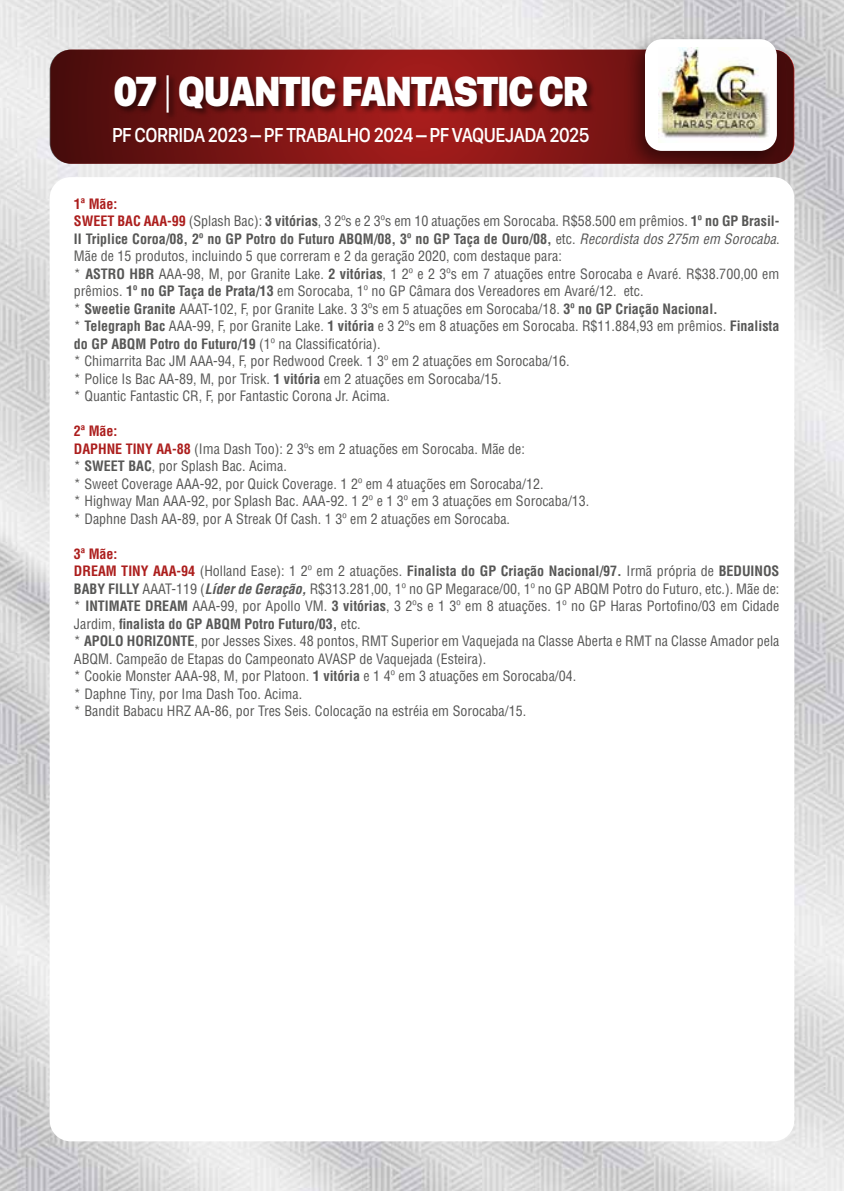
<style>
.page{position:relative;width:844px;height:1191px;background:#fff}
.page>*{position:absolute;margin:0;border:0;box-sizing:border-box;transform-origin:0 0}
.t1{font:900 43.75px "SF Compact Display";letter-spacing:-.025em;color:#fff;scale:.88 1}
.t2{font:500 21px "SF Compact Display";letter-spacing:-.025em;color:#fff;scale:.88 1}
.t3{font:condensed 14px/17.5px "Helvetica LT Std";color:#575756}
.s1{font-weight:300}
.s2{font-weight:700;color:#ac1e1d}
.s3{font-weight:700}
.s4{font-style:italic}
.s5{font-weight:700;font-style:italic}
</style>
<div class="page">
<img style="left:0;top:0;width:843px;height:1191px">
<div style="left:50px;top:177px;width:744px;height:964px;background:#fff;border-radius:21px"></div>
<svg style="left:50px;top:50px;width:743px;height:114px;background:#7a1514"></svg>
<div style="left:113px;top:74px;width:483px;height:47px;background:#000;opacity:.45"></div>
<div style="left:623px;top:31px;width:163px;height:143px;background:#000;opacity:.45"></div>
<div style="left:644px;top:39px;width:132px;height:112px;background:#fff;border-radius:17px"></div>
<img style="left:658px;top:48px;width:111px;height:90px">
<h1 class="t1" style="left:114px;top:65px;width:540px">07 <span class="s1">|</span> QUANTIC FANTASTIC CR</h1>
<h2 class="t2" style="left:112px;top:122px;width:544px">PF CORRIDA 2023 – PF TRABALHO 2024 – PF VAQUEJADA 2025</h2>
<p class="t3" style="left:74px;top:195px;width:706px"><span class="s2">1ª Mãe:<br>SWEET BAC AAA-99</span> (Splash Bac): <span class="s3">3 vitórias</span>, 3 2ºs e 2 3ºs em 10 atuações em Sorocaba. R$58.500 em prêmios. <span class="s3">1º no GP Brasil-II Triplice Coroa/08, 2º no GP Potro do Futuro ABQM/08, 3º no GP Taça de Ouro/08,</span> etc. <span class="s4">Recordista dos 275m em Sorocaba</span>.<br>Mãe de 15 produtos, incluindo 5 que correram e 2 da geração 2020, com destaque para:<br>* <span class="s3">ASTRO HBR</span> AAA-98, M, por Granite Lake. <span class="s3">2 vitórias</span>, 1 2º e 2 3ºs em 7 atuações entre Sorocaba e Avaré. R$38.700,00 em prêmios. <span class="s3">1º no GP Taça de Prata/13</span> em Sorocaba, 1º no GP Câmara dos Vereadores em Avaré/12. etc.<br>* <span class="s3">Sweetie Granite</span> AAAT-102, F, por Granite Lake. 3 3ºs em 5 atuações em Sorocaba/18. <span class="s3">3º no GP Criação Nacional.<br></span>* <span class="s3">Telegraph Bac</span> AAA-99, F, por Granite Lake. <span class="s3">1 vitória</span> e 3 2ºs em 8 atuações em Sorocaba. R$11.884,93 em prêmios. <span class="s3">Finalista do GP ABQM Potro do Futuro/19</span> (1º na Classificatória).<br>* Chimarrita Bac JM AAA-94, F, por Redwood Creek. 1 3º em 2 atuações em Sorocaba/16.<br>* Police Is Bac AA-89, M, por Trisk. <span class="s3">1 vitória</span> em 2 atuações em Sorocaba/15.<br>* Quantic Fantastic CR, F, por Fantastic Corona Jr. Acima.</p>
<p class="t3" style="left:74px;top:422px;width:517px"><span class="s2">2ª Mãe:<br>DAPHNE TINY AA-88</span> (Ima Dash Too): 2 3ºs em 2 atuações em Sorocaba. Mãe de:<br>* <span class="s3">SWEET BAC</span>, por Splash Bac. Acima.<br>* Sweet Coverage AAA-92, por Quick Coverage. 1 2º em 4 atuações em Sorocaba/12.<br>* Highway Man AAA-92, por Splash Bac. AAA-92. 1 2º e 1 3º em 3 atuações em Sorocaba/13. * Daphne Dash AA-89, por A Streak Of Cash. 1 3º em 2 atuações em Sorocaba.</p>
<p class="t3" style="left:74px;top:545px;width:706px"><span class="s2">3ª Mãe:<br>DREAM TINY AAA-94</span> (Holland Ease): 1 2º em 2 atuações. <span class="s3">Finalista do GP Criação Nacional/97.</span> Irmã própria de <span class="s3">BEDUINOS BABY FILLY</span> AAAT-119 (<span class="s5">Líder de Geração,</span> R$313.281,00, 1º no GP Megarace/00, 1º no GP ABQM Potro do Futuro, etc.). Mãe de: * <span class="s3">INTIMATE DREAM</span> AAA-99, por Apollo VM. <span class="s3">3 vitórias</span>, 3 2ºs e 1 3º em 8 atuações. 1º no GP Haras Portofino/03 em Cidade Jardim, <span class="s3">finalista do GP ABQM Potro Futuro/03,</span> etc.<br>* <span class="s3">APOLO HORIZONTE</span>, por Jesses Sixes. 48 pontos, RMT Superior em Vaquejada na Classe Aberta e RMT na Classe Amador pela ABQM. Campeão de Etapas do Campeonato AVASP de Vaquejada (Esteira).<br>* Cookie Monster AAA-98, M, por Platoon. <span class="s3">1 vitória</span> e 1 4º em 3 atuações em Sorocaba/04.<br>* Daphne Tiny, por Ima Dash Too. Acima.<br>* Bandit Babacu HRZ AA-86, por Tres Seis. Colocação na estréia em Sorocaba/15.</p>
</div>
